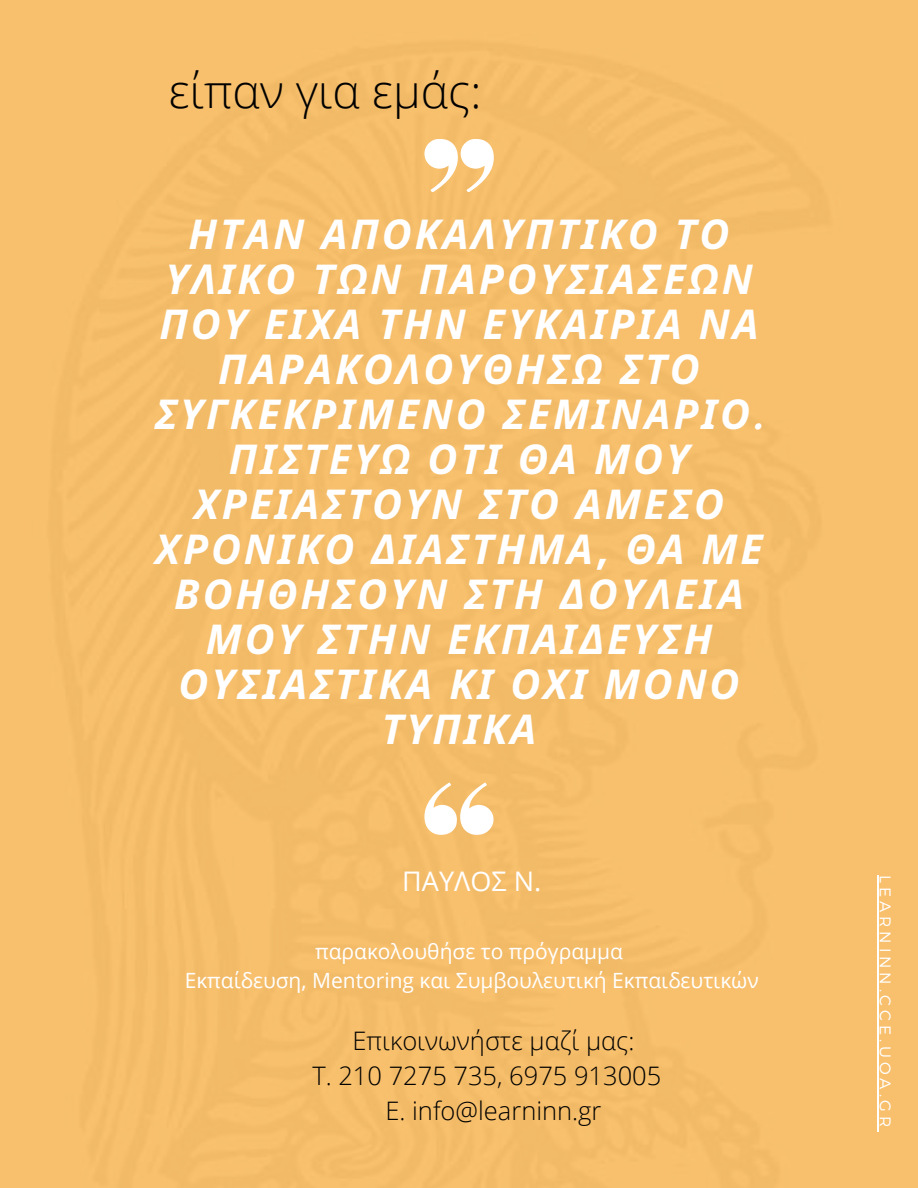
<style>
.page{position:relative;width:918px;height:1188px;background:#f7c06d}
.page>*{position:absolute;margin:0;border:0;box-sizing:border-box;transform-origin:0 0}
.t1{font:300 46.5px "Open Sans";color:#000}
.t2{font:italic 700 41.1px/45px "Noto Sans";letter-spacing:.07em;color:#fff;text-align:center}
.t3{font:27px "Open Sans";color:#fff}
.t4{font:300 25.5px/34.8px "Open Sans";color:#000;text-align:center}
.t5{font:21px/29.2px "Open Sans";color:#fff;text-align:center}
.t6{font:300 15.6px "Montserrat";letter-spacing:.25em;color:#fff}
.s1{font-family:"Kollektif"}
</style>
<div class="page">
<hr style="left:878px;top:875px;width:1px;height:256px;background:#fff">
<svg style="left:424px;top:139px;width:70px;height:53px"></svg>
<svg style="left:424px;top:783px;width:69px;height:51px"></svg>
<p class="t1" style="left:169px;top:58px;width:314px">είπαν για εμάς:</p>
<p class="t2" style="left:155px;top:210px;width:610px">ΗΤΑΝ ΑΠΟΚΑΛΥΠΤΙΚΟ ΤΟ<br>ΥΛΙΚΟ ΤΩΝ ΠΑΡΟΥΣΙΑΣΕΩΝ<br>ΠΟΥ ΕΙΧΑ ΤΗΝ ΕΥΚΑΙΡΙΑ ΝΑ<br>ΠΑΡΑΚΟΛΟΥΘΗΣΩ ΣΤΟ<br>ΣΥΓΚΕΚΡΙΜΕΝΟ ΣΕΜΙΝΑΡΙΟ<span class="s1">.<br></span>ΠΙΣΤΕΥΩ ΟΤΙ ΘΑ ΜΟΥ<br>ΧΡΕΙΑΣΤΟΥΝ ΣΤΟ ΑΜΕΣΟ<br>ΧΡΟΝΙΚΟ ΔΙΑΣΤΗΜΑ<span class="s1">,</span> ΘΑ ΜΕ<br>ΒΟΗΘΗΣΟΥΝ ΣΤΗ ΔΟΥΛΕΙΑ<br>ΜΟΥ ΣΤΗΝ ΕΚΠΑΙΔΕΥΣΗ<br>ΟΥΣΙΑΣΤΙΚΑ ΚΙ ΟΧΙ ΜΟΝΟ<br>ΤΥΠΙΚΑ</p>
<p class="t3" style="left:402px;top:863px;width:140px">ΠΑΥΛΟΣ Ν.</p>
<p class="t5" style="left:185px;top:936px;width:576px">παρακολουθήσε το πρόγραμμα<br>Εκπαίδευση, Μentoring και Συμβουλευτική Εκπαιδευτικών</p>
<p class="t4" style="left:312px;top:1023px;width:350px">Επικοινωνήστε μαζί μας:<br>Τ. 210 7275 735, 6975 913005<br>Ε. info@learninn.gr</p>
<p class="t6" style="left:896px;top:875px;width:254px;rotate:90deg">LEARNINN.CCE.UOA.GR</p>
</div>
